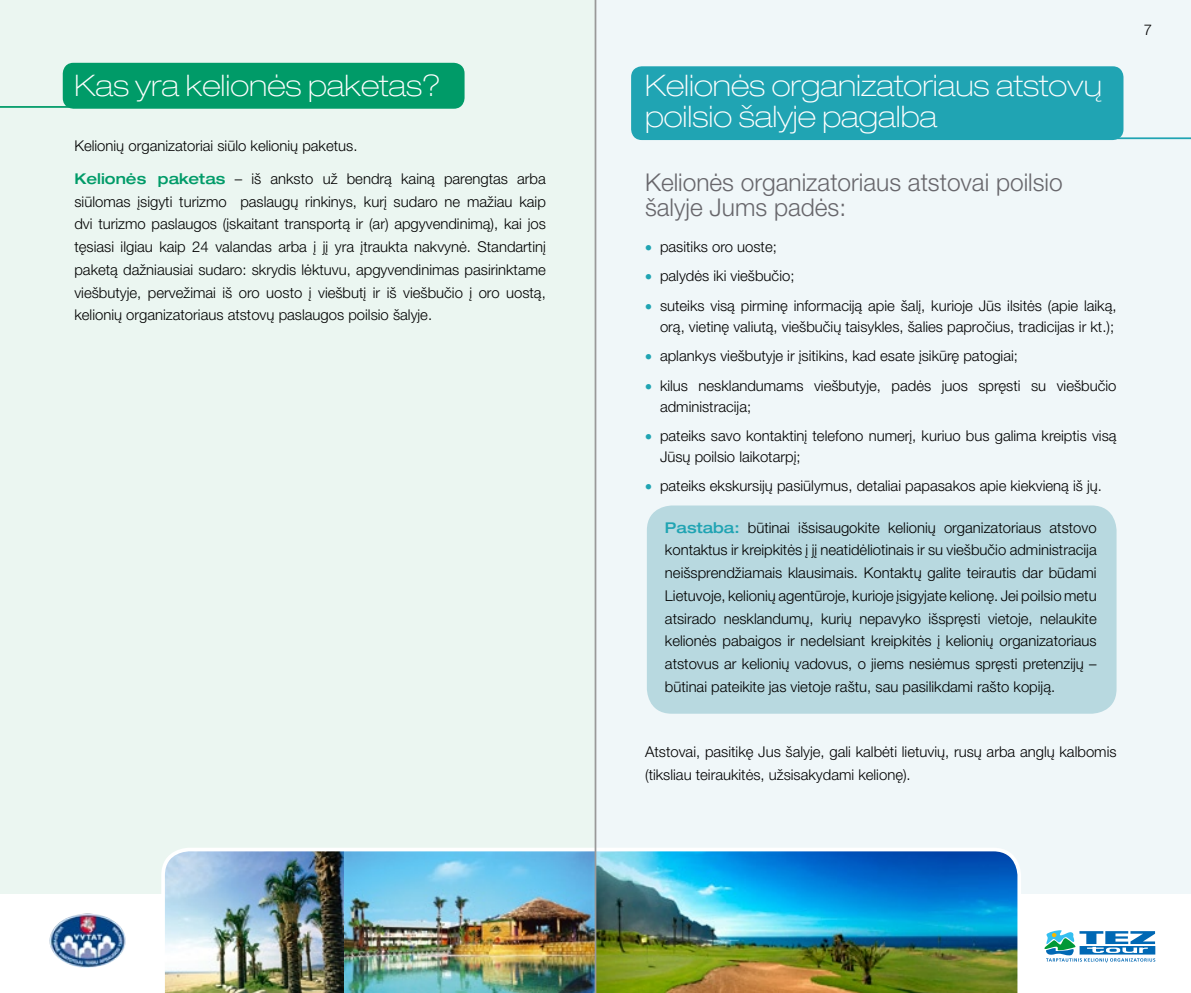
<style>
.page{position:relative;width:1191px;height:993px;background:#fff}
.page>*{position:absolute;margin:0;border:0;box-sizing:border-box;transform-origin:0 0}
.t1{font:100 expanded 29.75px/31.5px "Helvetica Neue LT Pro";color:#fff}
.t2{font:300 24.5px/24.5px "Helvetica Neue LT Pro";color:#68676c}
.t3{font:300 14.88px/22.8px "Helvetica Neue LT Pro";color:#000}
.s1{font-weight:500;font-stretch:expanded;color:#009b68}
.s2{color:#20a4b3}
.s3{font-weight:500;font-stretch:expanded;color:#20a4b3}
</style>
<div class="page">
<div style="left:0;top:0;width:595px;height:992px;background:#ebf6f1"></div>
<div style="left:595px;top:0;width:596px;height:992px;background:#f0f7f9"></div>
<div style="left:64px;top:64px;width:400px;height:44px;background:#009b68;border-radius:10px"></div>
<div style="left:63px;top:63px;width:401px;height:46px;border:2px solid #009b68;border-radius:10px"></div>
<hr style="left:0;top:106px;width:216px;height:2px;background:#009b68">
<div style="left:632px;top:67px;width:490px;height:72px;background:#20a4b3;border-radius:10px"></div>
<div style="left:631px;top:66px;width:492px;height:74px;border:2px solid #20a4b3;border-radius:10px"></div>
<hr style="left:879px;top:137px;width:312px;height:2px;background:#20a4b3">
<div style="left:647px;top:505px;width:469px;height:208px;background:#b8d9e0;border-radius:25px"></div>
<div style="left:0;top:893px;width:595px;height:99px;background:#fff"></div>
<img style="left:49px;top:913px;width:77px;height:55px">
<div style="left:595px;top:893px;width:596px;height:99px;background:#fff"></div>
<svg style="left:1044px;top:930px;width:112px;height:33px"></svg>
<img style="left:161px;top:847px;width:860px;height:145px">
<hr style="left:594px;top:0;width:1px;height:992px;background:#999">
<hr style="left:595px;top:0;width:1px;height:992px;background:#999">
<h1 class="t1" style="left:74px;top:69px;width:368px">Kas yra kelionės paketas?</h1>
<p class="t3" style="left:74px;top:129px;width:473px;line-height:32.7px">Kelionių organizatoriai siūlo kelionių paketus.<br><span class="s1">Kelionės paketas</span> – iš anksto už bendrą kainą parengtas arba</p>
<p class="t3" style="left:74px;top:190px;width:473px;text-align:justify">siūlomas įsigyti turizmo paslaugų rinkinys, kurį sudaro ne mažiau kaip dvi turizmo paslaugos (įskaitant transportą ir (ar) apgyvendinimą), kai jos tęsiasi ilgiau kaip 24 valandas arba į jį yra įtraukta nakvynė. Standartinį paketą dažniausiai sudaro: skrydis lėktuvu, apgyvendinimas pasirinktame viešbutyje, pervežimai iš oro uosto į viešbutį ir iš viešbučio į oro uostą, kelionių organizatoriaus atstovų paslaugos poilsio šalyje.</p>
<h1 class="t1" style="left:645px;top:69px;width:458px">Kelionės organizatoriaus atstovų poilsio šalyje pagalba</h1>
<h2 class="t2" style="left:645px;top:170px;width:419px">Kelionės organizatoriaus atstovai poilsio šalyje Jums padės:</h2>
<p class="t3" style="left:645px;top:234px;width:133px"><span class="s2">•</span> pasitiks oro uoste;</p>
<p class="t3" style="left:645px;top:264px;width:151px"><span class="s2">•</span> palydės iki viešbučio;</p>
<p class="t3" style="left:645px;top:294px;width:473px;line-height:21px;text-align:right"><span class="s2">•</span> suteiks visą pirminę informaciją apie šalį, kurioje Jūs ilsitės (apie laiką, orą, vietinę valiutą, viešbučių taisykles, šalies papročius, tradicijas ir kt.);</p>
<p class="t3" style="left:645px;top:344px;width:374px"><span class="s2">•</span> aplankys viešbutyje ir įsitikins, kad esate įsikūrę patogiai;</p>
<p class="t3" style="left:660px;top:374px;width:458px;line-height:21px;text-indent:-15px"><span class="s2">•</span> kilus nesklandumams viešbutyje, padės juos spręsti su viešbučio administracija;</p>
<p class="t3" style="left:660px;top:425px;width:458px;line-height:21px;text-indent:-15px"><span class="s2">•</span> pateiks savo kontaktinį telefono numerį, kuriuo bus galima kreiptis visą<br>Jūsų poilsio laikotarpį;</p>
<p class="t3" style="left:645px;top:474px;width:458px"><span class="s2">•</span> pateiks ekskursijų pasiūlymus, detaliai papasakos apie kiekvieną iš jų.</p>
<p class="t3" style="left:665px;top:515px;width:433px;text-align:justify"><span class="s3">Pastaba:</span> būtinai išsisaugokite kelionių organizatoriaus atstovo kontaktus ir kreipkitės į jį neatidėliotinais ir su viešbučio administracija neišsprendžiamais klausimais. Kontaktų galite teirautis dar būdami Lietuvoje, kelionių agentūroje, kurioje įsigyjate kelionę. Jei poilsio metu atsirado nesklandumų, kurių nepavyko išspręsti vietoje, nelaukite kelionės pabaigos ir nedelsiant kreipkitės į kelionių organizatoriaus atstovus ar kelionių vadovus, o jiems nesiėmus spręsti pretenzijų – būtinai pateikite jas vietoje raštu, sau pasilikdami rašto kopiją.</p>
<p class="t3" style="left:645px;top:740px;width:473px">Atstovai, pasitikę Jus šalyje, gali kalbėti lietuvių, rusų arba anglų kalbomis (tiksliau teiraukitės, užsisakydami kelionę).</p>
<p class="t3" style="left:1143px;top:17px;width:10px">7</p>
</div>
